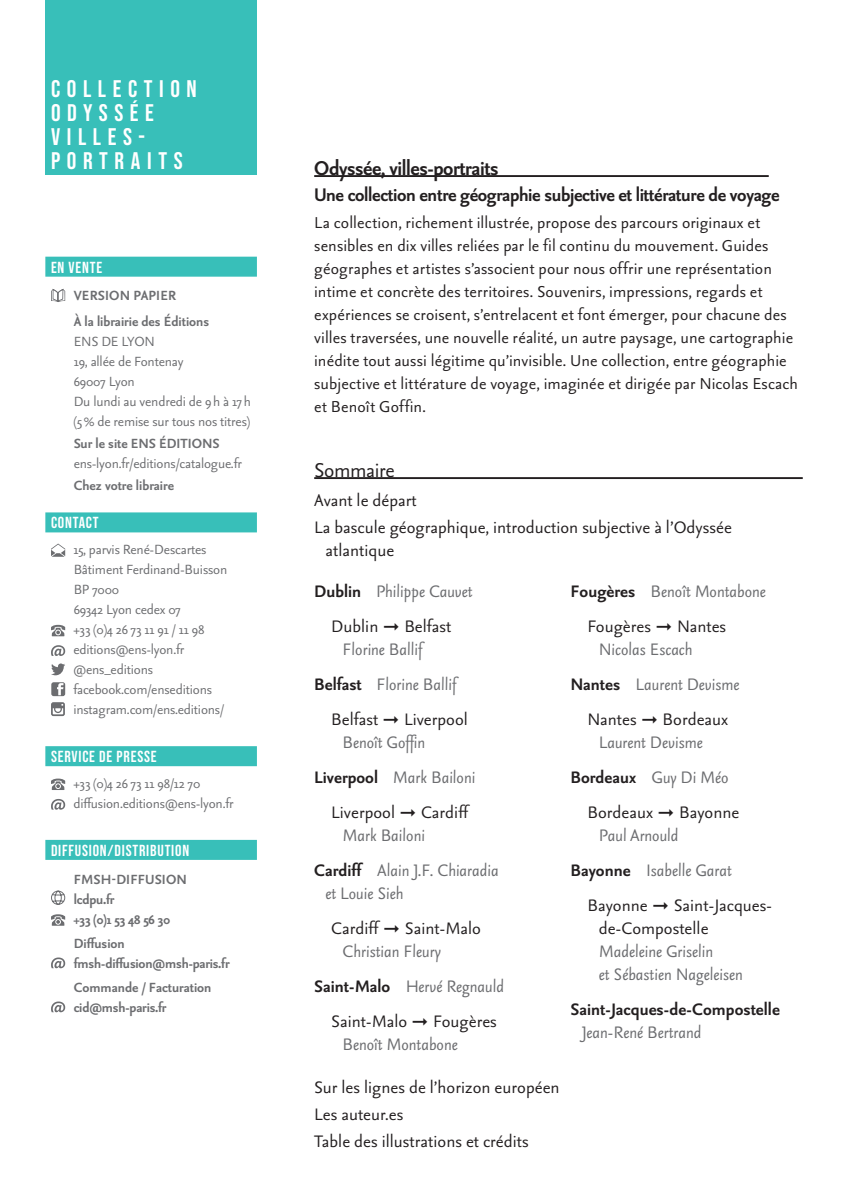
<style>
.page{position:relative;width:842px;height:1191px;background:#fff}
.page>*{position:absolute;margin:0;border:0;box-sizing:border-box;transform-origin:0 0}
.t1{font:24px/24px "Bebas Neue";letter-spacing:.275em;color:#fff}
.Sous_titre_livre{font:700 24px "Seria Sans Pro";letter-spacing:-.015em;color:#231f20}
.Sous_titre_livre-2{font:24px "Seria Sans Pro";letter-spacing:-.015em;color:#231f20}
.Sous_titre_livre-3{font:700 22px "Seria Sans Pro";letter-spacing:-.015em;color:#231f20}
.Sommaire_Transiti{font:20px/23px "Seria Sans Pro";color:#231f20}
.Sommaire_titre_ar{font:italic 20px/23px "Seria Sans Pro";color:#6c6d70}
.Sommaire_titre_ar-2{font:20px/23px "Seria Sans Pro";color:#231f20}
.Sommaire_Transiti-2{font:italic 20px/23px "Seria Sans Pro";color:#6c6d70}
.Sommaire_titre_ar-3{font:700 20px/23px "Seria Sans Pro";color:#231f20}
.Descriptif{font:19px/23px "Seria Sans Pro";letter-spacing:.005em;color:#231f20}
.t2{font:16px "Seria Sans Pro";letter-spacing:-.01em;color:#6c6d70}
.t3{font:700 16px "Seria Sans Pro";color:#6c6d70}
.t4{font:16px "Bebas Neue";letter-spacing:.05em;color:#fff}
.s1{font-weight:700;font-style:normal;color:#231f20}
.s2{font-weight:700;font-style:normal;color:#fff}
.s3{font-weight:700;color:#fff}
.s4{font-style:italic;color:#6c6d70}
.s5{color:#fff}
.s6{font-weight:400;font-style:italic;color:#6c6d70}
.s7{font-style:normal;color:#231f20}
.s8{color:#231f20}
</style>
<div class="page">
<div style="left:45px;top:0;width:212px;height:175px;background:#38bfb9"></div>
<div style="left:45px;top:257px;width:212px;height:20px;background:#38bfb9"></div>
<div style="left:45px;top:512px;width:212px;height:20px;background:#38bfb9"></div>
<div style="left:45px;top:746px;width:212px;height:20px;background:#38bfb9"></div>
<div style="left:45px;top:840px;width:212px;height:20px;background:#38bfb9"></div>
<svg style="left:51px;top:289px;width:14px;height:13px"></svg>
<svg style="left:51px;top:543px;width:14px;height:14px"></svg>
<svg style="left:51px;top:625px;width:14px;height:11px"></svg>
<svg style="left:51px;top:645px;width:14px;height:51px"></svg>
<svg style="left:51px;top:702px;width:14px;height:14px"></svg>
<svg style="left:51px;top:778px;width:14px;height:12px"></svg>
<svg style="left:51px;top:799px;width:14px;height:41px"></svg>
<svg style="left:51px;top:890px;width:14px;height:15px"></svg>
<svg style="left:51px;top:914px;width:14px;height:11px"></svg>
<svg style="left:51px;top:957px;width:14px;height:56px"></svg>
<hr style="left:314px;top:477px;width:489px;height:2px;background:#231f20">
<hr style="left:314px;top:175px;width:455px;height:2px;background:#231f20">
<p class="t1" style="left:51px;top:76px;width:147px">COLLECTION<br>ODYSSÉE<br>VILLES-<br>PORTRAITS</p>
<p class="t4" style="left:51px;top:258px;width:53px">EN VENTE</p>
<p class="t3" style="left:74px;top:285px;width:104px">VERSION PAPIER</p>
<p class="t3" style="left:74px;top:311px;width:137px">À la librairie des Éditions</p>
<p class="t2" style="left:74px;top:331px;width:83px">ENS DE LYON</p>
<p class="t2" style="left:74px;top:351px;width:111px">19, allée de Fontenay</p>
<p class="t2" style="left:74px;top:371px;width:63px">69007 Lyon</p>
<p class="t2" style="left:74px;top:391px;width:179px">Du lundi au vendredi de 9h à 17h</p>
<p class="t2" style="left:74px;top:411px;width:178px">(5% de remise sur tous nos titres)</p>
<p class="t3" style="left:74px;top:433px;width:147px">Sur le site ENS ÉDITIONS</p>
<p class="t2" style="left:74px;top:453px;width:170px">ens-lyon.fr/editions/catalogue.fr</p>
<p class="t3" style="left:74px;top:475px;width:102px">Chez votre libraire</p>
<p class="t4" style="left:51px;top:514px;width:49px">CONTACT</p>
<p class="t2" style="left:73px;top:539px;width:135px">15, parvis René-Descartes</p>
<p class="t2" style="left:74px;top:559px;width:155px">Bâtiment Ferdinand-Buisson</p>
<p class="t2" style="left:74px;top:579px;width:47px">BP 7000</p>
<p class="t2" style="left:74px;top:599px;width:109px">69342 Lyon cedex 07</p>
<p class="t2" style="left:73px;top:619px;width:133px">+33 (0)4 26 73 11 91 / 11 98</p>
<p class="t2" style="left:73px;top:639px;width:112px">editions@ens-lyon.fr</p>
<p class="t2" style="left:73px;top:659px;width:81px">@ens_editions</p>
<p class="t2" style="left:73px;top:679px;width:140px">facebook.com/enseditions</p>
<p class="t2" style="left:73px;top:699px;width:152px">instagram.com/ens.editions/</p>
<p class="t4" style="left:51px;top:747px;width:107px">SERVICE DE PRESSE</p>
<p class="t2" style="left:73px;top:773px;width:129px">+33 (0)4 26 73 11 98/12 70</p>
<p class="t2" style="left:73px;top:793px;width:162px">diffusion.editions@ens-lyon.fr</p>
<p class="t4" style="left:51px;top:841px;width:140px">DIFFUSION/DISTRIBUTION</p>
<p class="t3" style="left:74px;top:868px;width:115px">FMSH-DIFFUSION</p>
<p class="t3" style="left:74px;top:888px;width:42px">lcdpu.fr</p>
<p class="t3" style="left:73px;top:908px;width:98px">+33 (0)1 53 48 56 30</p>
<p class="t3" style="left:74px;top:932px;width:53px">Diffusion</p>
<p class="t3" style="left:74px;top:952px;width:157px">fmsh-diffusion@msh-paris.fr</p>
<p class="t3" style="left:74px;top:976px;width:139px">Commande / Facturation</p>
<p class="t3" style="left:74px;top:996px;width:94px">cid@msh-paris.fr</p>
<p class="Sous_titre_livre" style="left:314px;top:152px;width:186px">Odyssée, villes-portraits</p>
<p class="Sous_titre_livre-3" style="left:314px;top:180px;width:467px">Une collection entre géographie subjective et littérature de voyage</p>
<p class="Descriptif" style="left:314px;top:210px;width:485px">La collection, richement illustrée, propose des parcours originaux et sensibles en dix villes reliées par le fil continu du mouvement. Guides géographes et artistes s’associent pour nous offrir une représentation intime et concrète des territoires. Souvenirs, impressions, regards et expériences se croisent, s’entrelacent et font émerger, pour chacune des villes traversées, une nouvelle réalité, un autre paysage, une cartographie inédite tout aussi légitime qu’invisible. Une collection, entre géographie subjective et littérature de voyage, imaginée et dirigée par Nicolas Escach et Benoît Goffin.</p>
<p class="Sous_titre_livre-2" style="left:314px;top:454px;width:82px">Sommaire</p>
<p class="Sommaire_titre_ar-2" style="left:314px;top:488px;width:104px">Avant le départ</p>
<p class="Sommaire_titre_ar-2" style="left:326px;top:515px;width:408px;text-indent:-11px">La bascule géographique, introduction subjective à l’Odyssée atlantique</p>
<p class="Sommaire_titre_ar" style="left:314px;top:579px;width:160px"><span class="s1">Dublin</span> <span class="s2">•</span> Philippe Cauvet</p>
<p class="Sommaire_Transiti" style="left:343px;top:614px;width:121px;text-indent:-11px">Dublin ◻ Belfast <span class="s3">•<br></span><span class="s4">Florine Ballif</span></p>
<p class="Sommaire_titre_ar" style="left:314px;top:672px;width:143px"><span class="s1">Belfast</span> <span class="s2">•</span> Florine Ballif</p>
<p class="Sommaire_Transiti" style="left:343px;top:707px;width:138px;text-indent:-11px">Belfast ◻ Liverpool <span class="s3">•<br></span><span class="s4">Benoît Goffin</span></p>
<p class="Sommaire_titre_ar" style="left:314px;top:765px;width:163px"><span class="s1">Liverpool</span> <span class="s2">•</span> Mark Bailoni</p>
<p class="Sommaire_Transiti" style="left:343px;top:800px;width:139px;text-indent:-11px">Liverpool ◻ Cardiff <span class="s3">•<br></span><span class="s4">Mark Bailoni</span></p>
<p class="Sommaire_titre_ar" style="left:326px;top:858px;width:175px;text-indent:-11px"><span class="s1">Cardiff</span> <span class="s2">•</span> Alain J.F. Chiaradia et Louie Sieh</p>
<p class="Sommaire_Transiti" style="left:343px;top:916px;width:151px;text-indent:-11px">Cardiff ◻ Saint-Malo <span class="s3">•<br></span><span class="s4">Christian Fleury</span></p>
<p class="Sommaire_titre_ar" style="left:314px;top:974px;width:191px"><span class="s1">Saint-Malo</span> <span class="s2">•</span> Hervé Regnauld</p>
<p class="Sommaire_Transiti" style="left:343px;top:1009px;width:167px;text-indent:-11px">Saint-Malo ◻ Fougères <span class="s3">•<br></span><span class="s4">Benoît Montabone</span></p>
<p class="Sommaire_titre_ar" style="left:570px;top:579px;width:197px"><span class="s1">Fougères</span> <span class="s2">•</span> Benoît Montabone</p>
<p class="Sommaire_Transiti" style="left:599px;top:614px;width:140px;text-indent:-11px">Fougères ◻ Nantes <span class="s3">•<br></span><span class="s4">Nicolas Escach</span></p>
<p class="Sommaire_titre_ar" style="left:570px;top:672px;width:170px"><span class="s1">Nantes</span> <span class="s2">•</span> Laurent Devisme</p>
<p class="Sommaire_Transiti" style="left:599px;top:707px;width:142px;text-indent:-11px">Nantes ◻ Bordeaux <span class="s3">•<br></span><span class="s4">Laurent Devisme</span></p>
<p class="Sommaire_titre_ar-3" style="left:570px;top:765px;width:160px">Bordeaux <span class="s5">•</span> <span class="s6">Guy Di Méo</span></p>
<p class="Sommaire_Transiti" style="left:599px;top:800px;width:153px;text-indent:-11px">Bordeaux ◻ Bayonne <span class="s3">•<br></span><span class="s4">Paul Arnould</span></p>
<p class="Sommaire_titre_ar" style="left:570px;top:858px;width:163px"><span class="s1">Bayonne</span> <span class="s2">•</span> Isabelle Garat</p>
<p class="Sommaire_Transiti-2" style="left:599px;top:893px;width:175px;text-indent:-11px"><span class="s7">Bayonne</span> <span class="s8">◻</span> <span class="s7">Saint-Jacques&shy;de-Compostelle</span> <span class="s2">•<br></span>Madeleine Griselin<br>et Sébastien Nageleisen</p>
<p class="Sommaire_titre_ar-3" style="left:582px;top:997px;width:210px;text-indent:-11px">Saint-Jacques-de-Compostelle <span class="s5">•<br></span><span class="s6">Jean-René Bertrand</span></p>
<p class="Sommaire_titre_ar-2" style="left:314px;top:1075px;width:247px">Sur les lignes de l’horizon européen</p>
<p class="Sommaire_titre_ar-2" style="left:314px;top:1102px;width:91px">Les auteur.es</p>
<p class="Sommaire_titre_ar-2" style="left:314px;top:1129px;width:216px">Table des illustrations et crédits</p>
</div>
